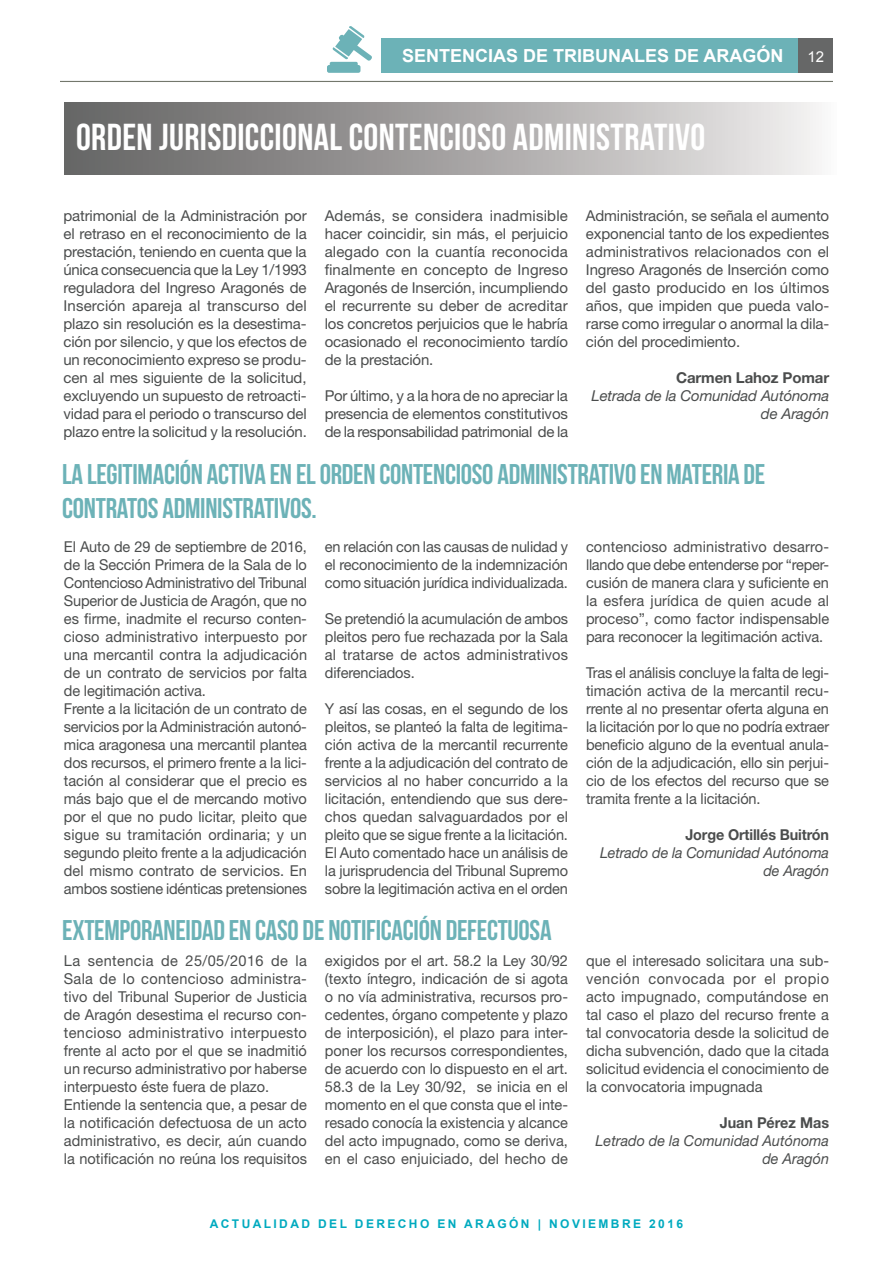
<style>
.page{position:relative;width:893px;height:1263px;background:#fff}
.page>*{position:absolute;margin:0;border:0;box-sizing:border-box;transform-origin:0 0}
.t1{font:37.5px "Bebas Neue";letter-spacing:.01em;color:#fff}
.t2{font:28.5px/34.2px "Bebas Neue";letter-spacing:-.01em;color:#6cb2b7}
.t3{font:700 18px "Arial";color:#fff}
.t4{font:15px/18px "Helvetica Neue LT Std";letter-spacing:-.01em;color:#4b4d4d;text-align:justify}
.t5{font:italic 15px/18px "Helvetica Neue LT Std";letter-spacing:-.01em;color:#4b4d4d;text-align:right;scale:.96 1}
.t6{font:italic 15px/18px "Helvetica Neue LT Std";letter-spacing:-.01em;color:#4b4d4d;text-align:right}
.t7{font:700 15px "Helvetica Neue LT Std";letter-spacing:-.01em;color:#4b4d4d;scale:.96 1}
.t8{font:700 15px "Helvetica Neue LT Std";letter-spacing:-.01em;color:#4b4d4d}
.t9{font:15px "Arial";color:#fff}
.t10{font:700 12px "Arial";letter-spacing:.2em;color:#00aabf}
</style>
<div class="page">
<svg style="left:327px;top:26px;width:45px;height:47px"></svg>
<div style="left:381px;top:38px;width:417px;height:35px;background:#6cb2b7"></div>
<div style="left:64px;top:102px;width:772px;height:72px;background:linear-gradient(to right,#5f5e5e,#f0eeed)"></div>
<div style="left:798px;top:38px;width:35px;height:35px;background:#666767"></div>
<hr style="left:60px;top:81px;width:773px;height:1px;background:#73776c">
<p class="t3" style="left:402px;top:44px;width:383px">SENTENCIAS DE TRIBUNALES DE ARAGÓN</p>
<h1 class="t1" style="left:76px;top:117px;width:631px">ORDEN JURISDICCIONAL CONTENCIOSO ADMINISTRATIVO</h1>
<p class="t9" style="left:807px;top:47px;width:18px">12</p>
<p class="t4" style="left:63px;top:207px;width:245px">patrimonial de la Administración por el retraso en el reconocimiento de la prestación, teniendo en cuenta que la única consecuencia que la Ley 1/1993 reguladora del Ingreso Aragonés de Inserción apareja al transcurso del plazo sin resolución es la desestima&shy;ción por silencio, y que los efectos de un reconocimiento expreso se produ&shy;cen al mes siguiente de la solicitud, excluyendo un supuesto de retroacti&shy;vidad para el periodo o transcurso del plazo entre la solicitud y la resolución.</p>
<p class="t4" style="left:325px;top:207px;width:245px">Además, se considera inadmisible hacer coincidir, sin más, el perjuicio alegado con la cuantía reconocida finalmente en concepto de Ingreso Aragonés de Inserción, incumpliendo el recurrente su deber de acreditar los concretos perjuicios que le habría ocasionado el reconocimiento tardío de la prestación.</p>
<p class="t4" style="left:325px;top:387px;width:245px">Por último, y a la hora de no apreciar la presencia de elementos constitutivos de la responsabilidad patrimonial de la</p>
<p class="t4" style="left:586px;top:207px;width:245px">Administración, se señala el aumento exponencial tanto de los expedientes administrativos relacionados con el Ingreso Aragonés de Inserción como del gasto producido en los últimos años, que impiden que pueda valo&shy;rarse como irregular o anormal la dila&shy;ción del procedimiento.</p>
<p class="t8" style="left:676px;top:369px;width:154px">Carmen Lahoz Pomar</p>
<p class="t6" style="left:591px;top:387px;width:239px">Letrada de la Comunidad Autónoma de Aragón</p>
<h2 class="t2" style="left:62px;top:456px;width:705px">LA LEGITIMACIÓN ACTIVA EN EL ORDEN CONTENCIOSO ADMINISTRATIVO EN MATERIA DE<br>CONTRATOS ADMINISTRATIVOS.</h2>
<p class="t4" style="left:64px;top:538px;width:245px;text-align:left">El Auto de 29 de septiembre de 2016, de la Sección Primera de la Sala de lo Contencioso Administrativo del Tribunal Superior de Justicia de Aragón, que no es firme, inadmite el recurso conten&shy;cioso administrativo interpuesto por una mercantil contra la adjudicación de un contrato de servicios por falta de legitimación activa.<br>Frente a la licitación de un contrato de servicios por la Administración autonó&shy;mica aragonesa una mercantil plantea dos recursos, el primero frente a la lici&shy;tación al considerar que el precio es más bajo que el de mercando motivo por el que no pudo licitar, pleito que sigue su tramitación ordinaria; y un segundo pleito frente a la adjudicación del mismo contrato de servicios. En ambos sostiene idénticas pretensiones</p>
<p class="t4" style="left:325px;top:538px;width:245px">en relación con las causas de nulidad y el reconocimiento de la indemnización como situación jurídica individualizada.</p>
<p class="t4" style="left:325px;top:610px;width:245px">Se pretendió la acumulación de ambos pleitos pero fue rechazada por la Sala al tratarse de actos administrativos diferenciados.</p>
<p class="t4" style="left:325px;top:700px;width:245px">Y así las cosas, en el segundo de los pleitos, se planteó la falta de legitima&shy;ción activa de la mercantil recurrente frente a la adjudicación del contrato de servicios al no haber concurrido a la licitación, entendiendo que sus dere&shy;chos quedan salvaguardados por el pleito que se sigue frente a la licitación.<br>El Auto comentado hace un análisis de la jurisprudencia del Tribunal Supremo sobre la legitimación activa en el orden</p>
<h2 class="t2" style="left:62px;top:913px;width:491px">EXTEMPORANEIDAD EN CASO DE NOTIFICACIÓN DEFECTUOSA</h2>
<p class="t4" style="left:586px;top:538px;width:245px">contencioso administrativo desarro&shy;llando que debe entenderse por “reper&shy;cusión de manera clara y suficiente en la esfera jurídica de quien acude al proceso”, como factor indispensable para reconocer la legitimación activa.</p>
<p class="t4" style="left:586px;top:664px;width:245px">Tras el análisis concluye la falta de legi&shy;timación activa de la mercantil recu&shy;rrente al no presentar oferta alguna en la licitación por lo que no podría extraer beneficio alguno de la eventual anula&shy;ción de la adjudicación, ello sin perjui&shy;cio de los efectos del recurso que se tramita frente a la licitación.</p>
<p class="t7" style="left:685px;top:825px;width:151px">Jorge Ortillés Buitrón</p>
<p class="t5" style="left:600px;top:843px;width:240px">Letrado de la Comunidad Autónoma de Aragón</p>
<p class="t4" style="left:64px;top:952px;width:245px;text-align:left">La sentencia de 25/05/2016 de la Sala de lo contencioso administra&shy;tivo del Tribunal Superior de Justicia de Aragón desestima el recurso con&shy;tencioso administrativo interpuesto frente al acto por el que se inadmitió un recurso administrativo por haberse interpuesto éste fuera de plazo.<br>Entiende la sentencia que, a pesar de la notificación defectuosa de un acto administrativo, es decir, aún cuando la notificación no reúna los requisitos</p>
<p class="t4" style="left:325px;top:952px;width:245px">exigidos por el art. 58.2 la Ley 30/92 (texto íntegro, indicación de si agota o no vía administrativa, recursos pro&shy;cedentes, órgano competente y plazo de interposición), el plazo para inter&shy;poner los recursos correspondientes, de acuerdo con lo dispuesto en el art.<br>58.3 de la Ley 30/92, se inicia en el momento en el que consta que el inte&shy;resado conocía la existencia y alcance del acto impugnado, como se deriva, en el caso enjuiciado, del hecho de</p>
<p class="t4" style="left:586px;top:952px;width:245px">que el interesado solicitara una sub&shy;vención convocada por el propio acto impugnado, computándose en tal caso el plazo del recurso frente a tal convocatoria desde la solicitud de dicha subvención, dado que la citada solicitud evidencia el conocimiento de la convocatoria impugnada</p>
<p class="t7" style="left:720px;top:1113px;width:115px">Juan Pérez Mas</p>
<p class="t5" style="left:596px;top:1131px;width:245px">Letrado de la Comunidad Autónoma de Aragón</p>
<p class="t10" style="left:210px;top:1216px;width:475px">ACTUALIDAD DEL DERECHO EN ARAGÓN | NOVIEMBRE 2016</p>
</div>
